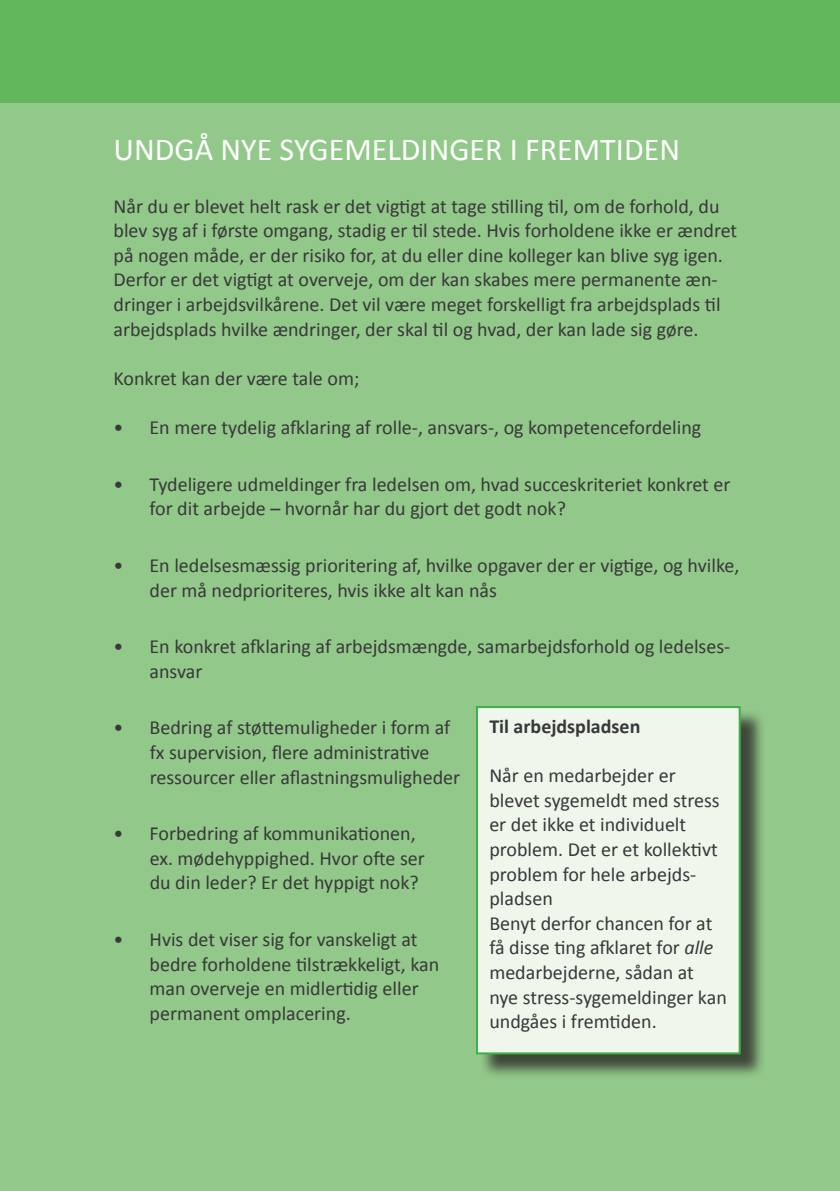
<style>
.page{position:relative;width:840px;height:1191px;background:#fff}
.page>*{position:absolute;margin:0;border:0;box-sizing:border-box;transform-origin:0 0}
.overskrift_1{font:32px "Calibri";color:#fff}
.brødtekst{font:20px/24.6px "Calibri";color:#383839}
.brødtekst-2{font:700 20px "Calibri";color:#383839}
.s1{font-style:italic}
</style>
<div class="page">
<div style="left:0;top:102px;width:839px;height:1089px;background:#92c889"></div>
<div style="left:0;top:0;width:839px;height:102px;background:#62b65c"></div>
<div style="left:478px;top:709px;width:287px;height:370px;background:#231f20;opacity:.75"></div>
<div style="left:476px;top:707px;width:263px;height:346px;background:#eff6ec"></div>
<div style="left:475px;top:706px;width:265px;height:348px;border:2px solid #40ae49"></div>
<p class="overskrift_1" style="left:113px;top:129px;width:567px">UNDGÅ NYE SYGEMELDINGER I FREMTIDEN</p>
<p class="brødtekst" style="left:113px;top:193px;width:625px">Når du er blevet helt rask er det vigtigt at tage stilling til, om de forhold, du blev syg af i første omgang, stadig er til stede. Hvis forholdene ikke er ændret på nogen måde, er der risiko for, at du eller dine kolleger kan blive syg igen.<br>Derfor er det vigtigt at overveje, om der kan skabes mere permanente æn&shy;dringer i arbejdsvilkårene. Det vil være meget forskelligt fra arbejdsplads til arbejdsplads hvilke ændringer, der skal til og hvad, der kan lade sig gøre.</p>
<p class="brødtekst" style="left:113px;top:365px;width:247px">Konkret kan der være tale om;</p>
<p class="brødtekst" style="left:113px;top:414px;width:589px">• En mere tydelig afklaring af rolle-, ansvars-, og kompetencefordeling</p>
<p class="brødtekst" style="left:149px;top:471px;width:582px;text-indent:-36px">• Tydeligere udmeldinger fra ledelsen om, hvad succeskriteriet konkret er for dit arbejde – hvornår har du gjort det godt nok?</p>
<p class="brødtekst" style="left:149px;top:552px;width:591px;text-indent:-36px">• En ledelsesmæssig prioritering af, hvilke opgaver der er vigtige, og hvilke, der må nedprioriteres, hvis ikke alt kan nås</p>
<p class="brødtekst" style="left:149px;top:633px;width:582px;text-indent:-36px">• En konkret afklaring af arbejdsmængde, samarbejdsforhold og ledelses&shy;ansvar</p>
<p class="brødtekst" style="left:113px;top:714px;width:338px">• Bedring af støttemuligheder i form af</p>
<p class="brødtekst" style="left:150px;top:739px;width:281px">fx supervision, flere administrative</p>
<p class="brødtekst" style="left:150px;top:763px;width:312px">ressourcer eller aflastningsmuligheder</p>
<p class="brødtekst" style="left:113px;top:820px;width:303px">• Forbedring af kommunikationen,</p>
<p class="brødtekst" style="left:150px;top:845px;width:276px">ex. mødehyppighed. Hvor ofte ser</p>
<p class="brødtekst" style="left:150px;top:869px;width:270px">du din leder? Er det hyppigt nok?</p>
<p class="brødtekst" style="left:149px;top:926px;width:291px;text-indent:-36px">• Hvis det viser sig for vanskeligt at bedre forholdene tilstrækkeligt, kan man overveje en midlertidig eller permanent omplacering.</p>
<p class="brødtekst-2" style="left:489px;top:714px;width:152px">Til arbejdspladsen</p>
<p class="brødtekst" style="left:489px;top:762px;width:232px">Når en medarbejder er blevet sygemeldt med stress er det ikke et individuelt problem. Det er et kollektivt problem for hele arbejds&shy;pladsen</p>
<p class="brødtekst" style="left:489px;top:909px;width:239px">Benyt derfor chancen for at få disse ting afklaret for <span class="s1">alle </span>medarbejderne, sådan at nye stress-sygemeldinger kan undgåes i fremtiden.</p>
</div>
